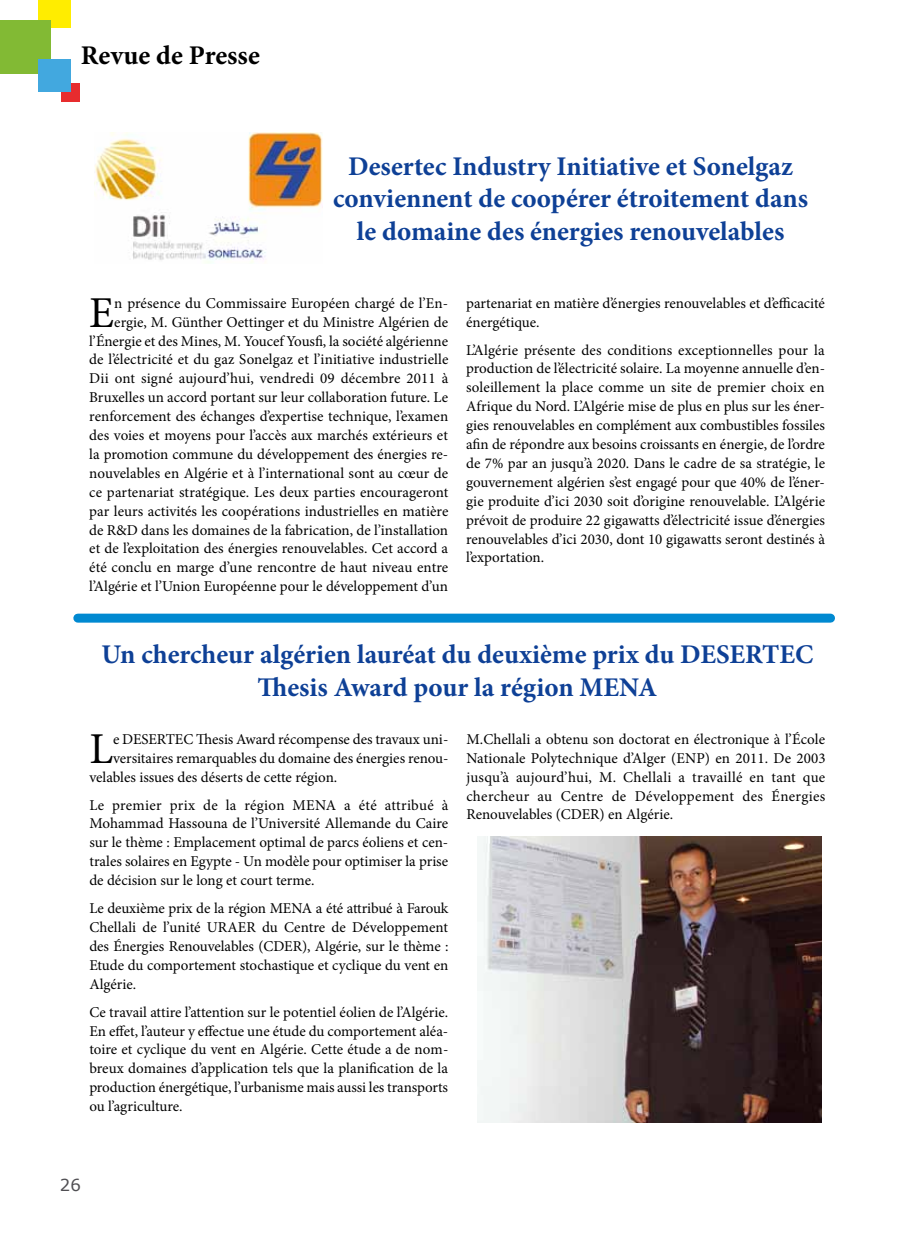
<style>
.page{position:relative;width:902px;height:1246px;background:#fff}
.page>*{position:absolute;margin:0;border:0;box-sizing:border-box;transform-origin:0 0}
.t1{font:44.1px "Minion Pro";color:#000}
.t2{font:700 27px/32.4px "Minion Pro";color:#0e4096;text-align:center}
.t3{font:700 27px "Minion Pro";letter-spacing:.005em;color:#000}
.t4{font:16.5px "Verdana";color:#504f53}
.t5{font:15px/18.9px "Minion Pro";color:#000;text-align:justify}
</style>
<div class="page">
<div style="left:38px;top:0;width:33px;height:28px;background:#ffed00"></div>
<div style="left:0;top:20px;width:51px;height:54px;background:#82ba34"></div>
<div style="left:61px;top:83px;width:19px;height:19px;background:#e72c2e"></div>
<div style="left:38px;top:59px;width:33px;height:33px;background:#42a8df"></div>
<img style="left:95px;top:132px;width:228px;height:131px">
<div style="left:78px;top:614px;width:752px;height:9px;background:#0089d1"></div>
<img style="left:477px;top:837px;width:344px;height:286px">
<h2 class="t3" style="left:81px;top:37px;width:181px">Revue de Presse</h2>
<h2 class="t2" style="left:333px;top:150px;width:476px">Desertec Industry Initiative et Sonelgaz conviennent de coopérer étroitement dans le domaine des énergies renouvelables</h2>
<p class="t5" style="left:89px;top:294px;width:360px;text-align:right">n présence du Commissaire Européen chargé de l’En&shy;ergie, M. Günther Oettinger et du Ministre Algérien de l’Énergie et des Mines, M. Youcef Yousfi, la société algérienne de l’électricité et du gaz Sonelgaz et l’initiative industrielle Dii ont signé aujourd’hui, vendredi 09 décembre 2011 à Bruxelles un accord portant sur leur collaboration future. Le renforcement des échanges d’expertise technique, l’examen des voies et moyens pour l’accès aux marchés extérieurs et la promotion commune du développement des énergies re&shy;nouvelables en Algérie et à l’international sont au cœur de ce partenariat stratégique. Les deux parties encourageront par leurs activités les coopérations industrielles en matière de R&amp;D dans les domaines de la fabrication, de l’installation et de l’exploitation des énergies renouvelables. Cet accord a été conclu en marge d’une rencontre de haut niveau entre l’Algérie et l’Union Européenne pour le développement d’un</p>
<p class="t5" style="left:466px;top:294px;width:360px">partenariat en matière d’énergies renouvelables et d’efficacité énergétique.</p>
<h1 class="t1" style="left:89px;top:283px;width:27px">E</h1>
<p class="t5" style="left:466px;top:340px;width:360px">L’Algérie présente des conditions exceptionnelles pour la production de l’électricité solaire. La moyenne annuelle d’en&shy;soleillement la place comme un site de premier choix en Afrique du Nord. L’Algérie mise de plus en plus sur les éner&shy;gies renouvelables en complément aux combustibles fossiles afin de répondre aux besoins croissants en énergie, de l’ordre de 7% par an jusqu’à 2020. Dans le cadre de sa stratégie, le gouvernement algérien s’est engagé pour que 40% de l’éner&shy;gie produite d’ici 2030 soit d’origine renouvelable. L’Algérie prévoit de produire 22 gigawatts d’électricité issue d’énergies renouvelables d’ici 2030, dont 10 gigawatts seront destinés à l’exportation.</p>
<h2 class="t2" style="left:101px;top:638px;width:713px">Un chercheur algérien lauréat du deuxième prix du DESERTEC<br>Thesis Award pour la région MENA</h2>
<h1 class="t1" style="left:89px;top:719px;width:25px">L</h1>
<p class="t5" style="left:113px;top:730px;width:337px">e DESERTEC Thesis Award récompense des travaux uni-</p>
<p class="t5" style="left:113px;top:748px;width:337px">versitaires remarquables du domaine des énergies renou-</p>
<p class="t5" style="left:89px;top:767px;width:249px">velables issues des déserts de cette région.</p>
<p class="t5" style="left:89px;top:795px;width:360px">Le premier prix de la région MENA a été attribué à Mohammad Hassouna de l’Université Allemande du Caire sur le thème : Emplacement optimal de parcs éoliens et cen&shy;trales solaires en Egypte - Un modèle pour optimiser la prise de décision sur le long et court terme.</p>
<p class="t5" style="left:89px;top:899px;width:360px">Le deuxième prix de la région MENA a été attribué à Farouk Chellali de l’unité URAER du Centre de Développement des Énergies Renouvelables (CDER), Algérie, sur le thème :<br>Etude du comportement stochastique et cyclique du vent en Algérie.</p>
<p class="t5" style="left:89px;top:1002px;width:360px">Ce travail attire l’attention sur le potentiel éolien de l’Algérie.<br>En effet, l’auteur y effectue une étude du comportement aléa&shy;toire et cyclique du vent en Algérie. Cette étude a de nom&shy;breux domaines d’application tels que la planification de la production énergétique, l’urbanisme mais aussi les transports ou l’agriculture.</p>
<p class="t5" style="left:466px;top:730px;width:360px">M.Chellali a obtenu son doctorat en électronique à l’École Nationale Polytechnique d’Alger (ENP) en 2011. De 2003 jusqu’à aujourd’hui, M. Chellali a travaillé en tant que chercheur au Centre de Développement des Énergies Renouvelables (CDER) en Algérie.</p>
<p class="t4" style="left:60px;top:1173px;width:22px">26</p>
</div>
